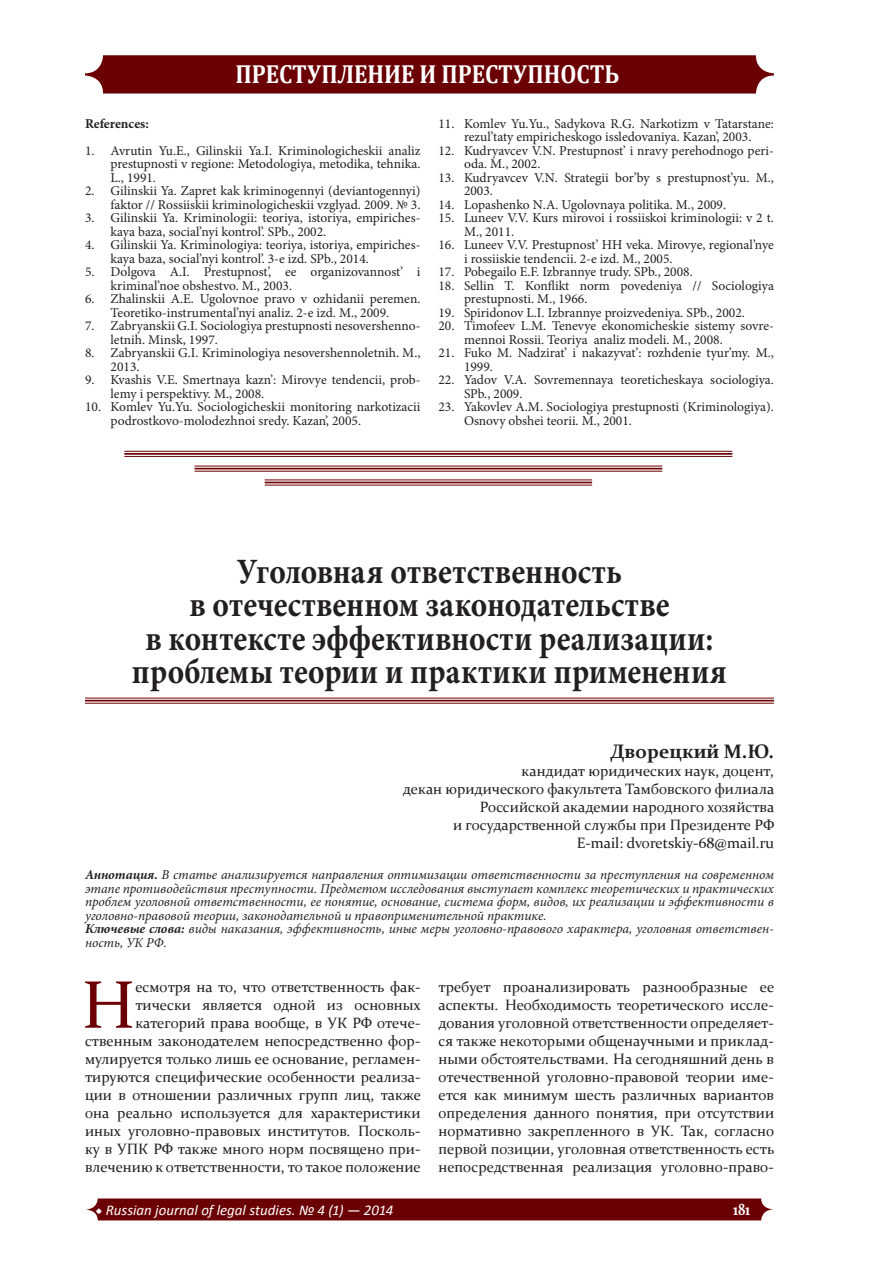
<style>
.page{position:relative;width:893px;height:1263px;background:#fff}
.page>*{position:absolute;margin:0;border:0;box-sizing:border-box;transform-origin:0 0}
.t1{font:67.65px "Constantia";color:#6b0004}
.Рубрика{font:700 35.7px/33px "Minion Pro";letter-spacing:.005em;color:#231f20;text-align:center;scale:.88 1}
.t2{font:700 26.25px "Cambria";color:#fff;scale:.88 1}
.t3{font:700 19.5px "Constantia";color:#231f20}
.t4{font:700 16.8px "Constantia";color:#fff;scale:.8 1}
.t5{font:15px/18px "Constantia";color:#231f20;text-align:right}
.t6{font:italic 14.85px "Calibri";color:#fff}
.t7{font:13.5px/13.5px "Minion Pro";color:#231f20}
.t8{font:italic 13.5px/13.5px "Minion Pro";color:#231f20;text-align:justify}
.t9{font:700 13.5px "Minion Pro";letter-spacing:-.005em;color:#231f20}
.s1{font-weight:700}
.s2{font-family:"Minion Pro";font-weight:700;font-style:normal}
</style>
<div class="page">
<svg style="left:86px;top:1198px;width:687px;height:22px;background:#720c10"></svg>
<div style="left:85px;top:55px;width:689px;height:39px;background:#6b0004;border-radius:18px"></div>
<hr style="left:124px;top:456px;width:608px;height:1px;background:#6b0004">
<hr style="left:124px;top:453px;width:608px;height:2px;background:#6b0004">
<hr style="left:124px;top:451px;width:608px;height:1px;background:#6b0004">
<hr style="left:195px;top:471px;width:467px;height:1px;background:#6b0004">
<hr style="left:195px;top:468px;width:467px;height:1px;background:#6b0004">
<hr style="left:195px;top:466px;width:467px;height:1px;background:#6b0004">
<hr style="left:265px;top:485px;width:327px;height:1px;background:#6b0004">
<hr style="left:265px;top:482px;width:327px;height:1px;background:#6b0004">
<hr style="left:265px;top:479px;width:327px;height:1px;background:#6b0004">
<hr style="left:85px;top:703px;width:689px;height:1px;background:#6b0004">
<hr style="left:85px;top:700px;width:689px;height:1px;background:#6b0004">
<hr style="left:85px;top:698px;width:689px;height:1px;background:#6b0004">
<p class="t2" style="left:235px;top:55px;width:438px">ПРЕСТУПЛЕНИЕ И ПРЕСТУПНОСТЬ</p>
<p class="t9" style="left:85px;top:114px;width:65px">References:</p>
<p class="t7" style="left:111px;top:144px;width:311px;text-align:justify;text-indent:-26px">1. Avrutin Yu.E., Gilinskii Ya.I. Kriminologicheskii analiz prestupnosti v regione: Metodologiya, metodika, tehnika.<br>L., 1991.</p>
<p class="t7" style="left:85px;top:184px;width:337px;text-align:right">2. Gilinskii Ya. Zapret kak kriminogennyi (deviantogennyi) faktor // Rossiiskii kriminologicheskii vzglyad. 2009. № 3.</p>
<p class="t7" style="left:111px;top:211px;width:311px;text-indent:-26px">3. Gilinskii Ya. Kriminologii: teoriya, istoriya, empiriches&shy;kaya baza, social’nyi kontrol’. SPb., 2002.</p>
<p class="t7" style="left:111px;top:238px;width:311px;text-indent:-26px">4. Gilinskii Ya. Kriminologiya: teoriya, istoriya, empiriches&shy;kaya baza, social’nyi kontrol’. 3-e izd. SPb., 2014.</p>
<p class="t7" style="left:111px;top:265px;width:311px;text-indent:-26px">5. Dolgova A.I. Prestupnost’, ee organizovannost’ i kriminal’noe obshestvo. M., 2003.</p>
<p class="t7" style="left:85px;top:292px;width:337px;text-align:center">6. Zhalinskii A.E. Ugolovnoe pravo v ozhidanii peremen.<br>Teoretiko-instrumental’nyi analiz. 2-e izd. M., 2009.</p>
<p class="t7" style="left:111px;top:319px;width:311px;text-indent:-26px">7. Zabryanskii G.I. Sociologiya prestupnosti nesovershenno&shy;letnih. Minsk, 1997.</p>
<p class="t7" style="left:111px;top:346px;width:311px;text-indent:-26px">8. Zabryanskii G.I. Kriminologiya nesovershennoletnih. M.,<br>2013.</p>
<p class="t7" style="left:111px;top:373px;width:311px;text-indent:-26px">9. Kvashis V.E. Smertnaya kazn’: Mirovye tendencii, prob&shy;lemy i perspektivy. M., 2008.</p>
<p class="t7" style="left:111px;top:400px;width:311px;text-indent:-26px">10. Komlev Yu.Yu. Sociologicheskii monitoring narkotizacii podrostkovo-molodezhnoi sredy. Kazan’, 2005.</p>
<p class="t7" style="left:438px;top:117px;width:337px;text-align:center">11. Komlev Yu.Yu., Sadykova R.G. Narkotizm v Tatarstane: rezul’taty empiricheskogo issledovaniya. Kazan’, 2003.</p>
<p class="t7" style="left:464px;top:144px;width:311px;text-indent:-26px">12. Kudryavcev V.N. Prestupnost’ i nravy perehodnogo peri&shy;oda. M., 2002.</p>
<p class="t7" style="left:464px;top:171px;width:311px;text-indent:-26px">13. Kudryavcev V.N. Strategii bor’by s prestupnost’yu. M.,<br>2003.</p>
<p class="t7" style="left:438px;top:198px;width:289px">14. Lopashenko N.A. Ugolovnaya politika. M., 2009.</p>
<p class="t7" style="left:464px;top:211px;width:311px;text-indent:-26px">15. Luneev V.V. Kurs mirovoi i rossiiskoi kriminologii: v 2 t.<br>M., 2011.</p>
<p class="t7" style="left:464px;top:238px;width:311px;text-indent:-26px">16. Luneev V.V. Prestupnost’ HH veka. Mirovye, regional’nye i rossiiskie tendencii. 2-e izd. M., 2005.</p>
<p class="t7" style="left:438px;top:265px;width:256px">17. Pobegailo E.F. Izbrannye trudy. SPb., 2008.</p>
<p class="t7" style="left:464px;top:279px;width:311px;text-indent:-26px">18. Sellin T. Konflikt norm povedeniya // Sociologiya prestupnosti. M., 1966.</p>
<p class="t7" style="left:438px;top:306px;width:308px">19. Spiridonov L.I. Izbrannye proizvedeniya. SPb., 2002.</p>
<p class="t7" style="left:464px;top:319px;width:311px;text-indent:-26px">20. Timofeev L.M. Tenevye ekonomicheskie sistemy sovre&shy;mennoi Rossii. Teoriya analiz modeli. M., 2008.</p>
<p class="t7" style="left:464px;top:346px;width:311px;text-indent:-26px">21. Fuko M. Nadzirat’ i nakazyvat’: rozhdenie tyur’my. M.,<br>1999.</p>
<p class="t7" style="left:464px;top:373px;width:311px;text-indent:-26px">22. Yadov V.A. Sovremennaya teoreticheskaya sociologiya.<br>SPb., 2009.</p>
<p class="t7" style="left:464px;top:400px;width:311px;text-indent:-26px">23. Yakovlev A.M. Sociologiya prestupnosti (Kriminologiya).<br>Osnovy obshei teorii. M., 2001.</p>
<p class="Рубрика" style="left:132px;top:555px;width:678px">Уголовная ответственность<br>в отечественном законодательстве<br>в контексте эффективности реализации: проблемы теории и практики применения</p>
<p class="t3" style="left:610px;top:737px;width:165px">Дворецкий М.Ю.</p>
<p class="t5" style="left:522px;top:761px;width:254px">кандидат юридических наук, доцент,</p>
<p class="t5" style="left:403px;top:779px;width:373px">декан юридического факультета Тамбовского филиала</p>
<p class="t5" style="left:453px;top:797px;width:323px">Российской академии народного хозяйства<br>и государственной службы при Президенте РФ</p>
<p class="t5" style="left:577px;top:833px;width:199px">E-mail: dvoretskiy-68@mail.ru</p>
<p class="t8" style="left:85px;top:868px;width:690px"><span class="s1">Аннотация.</span> В статье анализируется направления оптимизации ответственности за преступления на современном этапе противодействия преступности. Предметом исследования выступает комплекс теоретических и практических проблем уголовной ответственности, ее понятие, основание, система форм, видов, их реализации и эффективности в уголовно-правовой теории, законодательной и правоприменительной практике.</p>
<p class="t8" style="left:85px;top:922px;width:690px"><span class="s1">Ключевые слова:</span> виды наказания, эффективность, иные меры уголовно-правового характера, уголовная ответствен&shy;ность, УК РФ.</p>
<p class="t1" style="left:82px;top:959px;width:55px">Н</p>
<p class="t5" style="left:85px;top:977px;width:337px">есмотря на то, что ответственность фак&shy;тически является одной из основных категорий права вообще, в УК РФ отече&shy;ственным законодателем непосредственно фор&shy;мулируется только лишь ее основание, регламен&shy;тируются специфические особенности реализа&shy;ции в отношении различных групп лиц, также она реально используется для характеристики иных уголовно-правовых институтов. Посколь&shy;ку в УПК РФ также много норм посвящено при&shy;влечению к ответственности, то такое положение</p>
<p class="t5" style="left:438px;top:977px;width:337px;text-align:justify">требует проанализировать разнообразные ее аспекты. Необходимость теоретического иссле&shy;дования уголовной ответственности определяет&shy;ся также некоторыми общенаучными и приклад&shy;ными обстоятельствами. На сегодняшний день в отечественной уголовно-правовой теории име&shy;ется как минимум шесть различных вариантов определения данного понятия, при отсутствии нормативно закрепленного в УК. Так, согласно первой позиции, уголовная ответственность есть непосредственная реализация уголовно-право-</p>
<p class="t6" style="left:96px;top:1200px;width:299px"><span class="s2">◆</span> Russian journal of legal studies. № 4 (1) — 2014</p>
<p class="t4" style="left:733px;top:1197px;width:23px">181</p>
</div>
